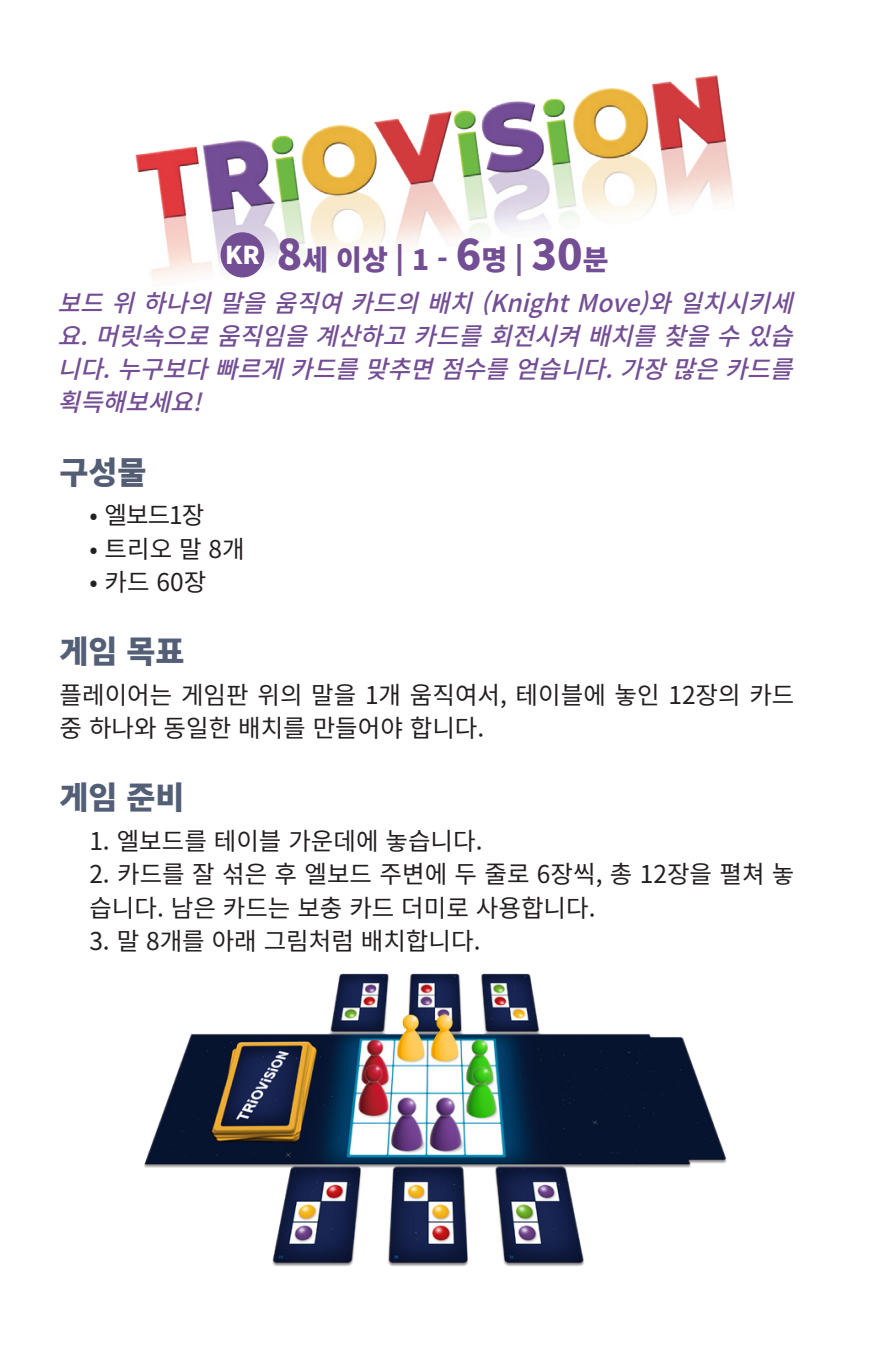
<style>
.page{position:relative;width:874px;height:1350px;background:#fff}
.page>*{position:absolute;margin:0;border:0;box-sizing:border-box;transform-origin:0 0}
.t1{font:900 31.5px "Noto Sans CJ Kkr";color:#535f76}
.t2{font:900 31.5px "Noto Sans CJ Kkr";color:#535e75}
.t3{font:900 28px "Noto Sans CJ Kkr";color:#744e95}
.t4{font:24.5px/32.9px "Noto Sans CJ Kkr";color:#231f20}
.t5{font:italic 500 24.5px/32.9px "Noto Sans CJ Kkr";color:#744e95;text-align:justify}
.t6{font:900 24.5px "Noto Sans CJ Kkr";color:#fff}
.s1{font-size:42px}
</style>
<div class="page">
<img style="left:135px;top:75px;width:598px;height:205px">
<div style="left:220px;top:232px;width:44px;height:45px;background:#744e95;border-radius:50%"></div>
<img style="left:144px;top:973px;width:583px;height:293px">
<p class="t6" style="left:225px;top:241px;width:36px">KR</p>
<p class="t3" style="left:277px;top:244px;width:333px"><span class="s1">8</span>세 이상 | 1 - <span class="s1">6</span>명 | <span class="s1">30</span>분</p>
<p class="t5" style="left:57px;top:287px;width:752px">보드위하나의말을움직여카드의배치(KnightMove)와일치시키세 요.머릿속으로움직임을계산하고카드를회전시켜배치를찾을수있습 니다.누구보다빠르게카드를맞추면점수를얻습니다.가장많은카드를 획득해보세요!</p>
<p class="t2" style="left:60px;top:454px;width:88px">구성물</p>
<p class="t4" style="left:89px;top:499px;width:117px">• 엘보드1장</p>
<p class="t4" style="left:89px;top:532px;width:157px">• 트리오 말 8개</p>
<p class="t4" style="left:89px;top:565px;width:118px">• 카드 60장</p>
<p class="t1" style="left:60px;top:633px;width:126px">게임 목표</p>
<p class="t4" style="left:60px;top:679px;width:736px">플레이어는 게임판 위의 말을 1개 움직여서, 테이블에 놓인 12장의 카드 중 하나와 동일한 배치를 만들어야 합니다.</p>
<p class="t1" style="left:60px;top:780px;width:126px">게임 준비</p>
<p class="t4" style="left:89px;top:825px;width:394px">1. 엘보드를 테이블 가운데에 놓습니다.</p>
<p class="t4" style="left:89px;top:858px;width:706px">2. 카드를 잘 섞은 후 엘보드 주변에 두 줄로 6장씩, 총 12장을 펼쳐 놓 습니다. 남은 카드는 보충 카드 더미로 사용합니다.</p>
<p class="t4" style="left:89px;top:924px;width:392px">3. 말 8개를 아래 그림처럼 배치합니다.</p>
</div>
